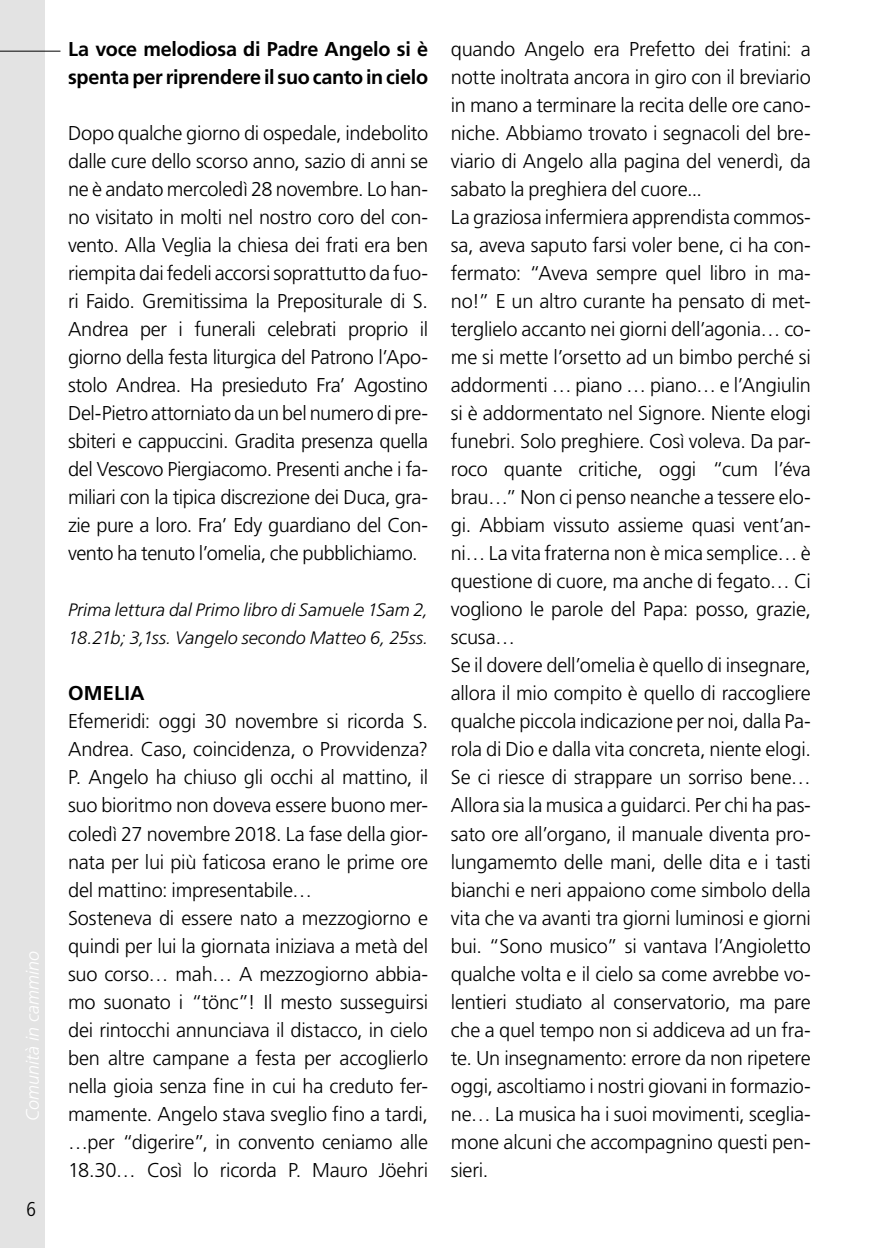
<style>
.page{position:relative;width:879px;height:1248px;background:#fff}
.page>*{position:absolute;margin:0;border:0;box-sizing:border-box;transform-origin:0 0}
.t1{font:300 20px/28px "Frutiger";letter-spacing:-.01em;color:#000}
.t2{font:700 20px/28px "Frutiger";letter-spacing:-.015em;color:#000}
.t3{font:300 condensed 20px "Frutiger";color:#000}
.t4{font:italic 300 18px/28px "Frutiger CE";color:#000}
.t5{font:italic 300 18px "Frutiger CE";color:#fff}
</style>
<div class="page">
<div style="left:0;top:0;width:45px;height:1247px;background:#e3e3e3"></div>
<hr style="left:0;top:51px;width:60px;height:1px;background:#000">
<p class="t5" style="left:22px;top:1120px;width:172px;rotate:-90deg">Comunità in cammino</p>
<p class="t3" style="left:26px;top:1197px;width:11px">6</p>
<p class="t2" style="left:68px;top:35px;width:361px">La voce melodiosa di Padre Angelo si è spenta per riprendere il suo canto in cielo</p>
<p class="t1" style="left:68px;top:119px;width:362px;text-align:justify">Dopo qualche giorno di ospedale, indebolito dalle cure dello scorso anno, sazio di anni se ne è andato mercoledì 28 novembre. Lo han&shy;no visitato in molti nel nostro coro del con&shy;vento. Alla Veglia la chiesa dei frati era ben riempita dai fedeli accorsi soprattutto da fuo&shy;ri Faido. Gremitissima la Prepositurale di S.<br>Andrea per i funerali celebrati proprio il giorno della festa liturgica del Patrono l’Apo&shy;stolo Andrea. Ha presieduto Fra’ Agostino Del-Pietro attorniato da un bel numero di pre&shy;sbiteri e cappuccini. Gradita presenza quella del Vescovo Piergiacomo. Presenti anche i fa&shy;miliari con la tipica discrezione dei Duca, gra&shy;zie pure a loro. Fra’ Edy guardiano del Con&shy;vento ha tenuto l’omelia, che pubblichiamo.</p>
<p class="t4" style="left:68px;top:596px;width:362px">Prima lettura dal Primo libro di Samuele 1Sam 2,<br>18.21b; 3,1ss. Vangelo secondo Matteo 6, 25ss.</p>
<p class="t2" style="left:68px;top:679px;width:78px">OMELIA</p>
<p class="t1" style="left:68px;top:707px;width:362px">Efemeridi: oggi 30 novembre si ricorda S.<br>Andrea. Caso, coincidenza, o Provvidenza?<br>P. Angelo ha chiuso gli occhi al mattino, il suo bioritmo non doveva essere buono mer&shy;coledì 27 novembre 2018. La fase della gior&shy;nata per lui più faticosa erano le prime ore del mattino: impresentabile…<br>Sosteneva di essere nato a mezzogiorno e quindi per lui la giornata iniziava a metà del suo corso… mah… A mezzogiorno abbia&shy;mo suonato i “tönc”! Il mesto susseguirsi dei rintocchi annunciava il distacco, in cielo ben altre campane a festa per accoglierlo nella gioia senza fine in cui ha creduto fer&shy;mamente. Angelo stava sveglio fino a tardi, …per “digerire”, in convento ceniamo alle 18.30… Così lo ricorda P. Mauro Jöehri</p>
<p class="t1" style="left:451px;top:35px;width:362px">quando Angelo era Prefetto dei fratini: a notte inoltrata ancora in giro con il breviario in mano a terminare la recita delle ore cano&shy;niche. Abbiamo trovato i segnacoli del bre&shy;viario di Angelo alla pagina del venerdì, da sabato la preghiera del cuore...<br>La graziosa infermiera apprendista commos&shy;sa, aveva saputo farsi voler bene, ci ha con&shy;fermato: “Aveva sempre quel libro in ma&shy;no!” E un altro curante ha pensato di met&shy;terglielo accanto nei giorni dell’agonia… co&shy;me si mette l’orsetto ad un bimbo perché si addormenti … piano … piano… e l’Angiulin si è addormentato nel Signore. Niente elogi funebri. Solo preghiere. Così voleva. Da par&shy;roco quante critiche, oggi “cum l’éva brau…” Non ci penso neanche a tessere elo&shy;gi. Abbiam vissuto assieme quasi vent’an&shy;ni… La vita fraterna non è mica semplice… è questione di cuore, ma anche di fegato… Ci vogliono le parole del Papa: posso, grazie, scusa…<br>Se il dovere dell’omelia è quello di insegnare, allora il mio compito è quello di raccogliere qualche piccola indicazione per noi, dalla Pa&shy;rola di Dio e dalla vita concreta, niente elogi.<br>Se ci riesce di strappare un sorriso bene… Allora sia la musica a guidarci. Per chi ha pas&shy;sato ore all’organo, il manuale diventa pro&shy;lungamemto delle mani, delle dita e i tasti bianchi e neri appaiono come simbolo della vita che va avanti tra giorni luminosi e giorni bui. “Sono musico” si vantava l’Angioletto qualche volta e il cielo sa come avrebbe vo&shy;lentieri studiato al conservatorio, ma pare che a quel tempo non si addiceva ad un fra&shy;te. Un insegnamento: errore da non ripetere oggi, ascoltiamo i nostri giovani in formazio&shy;ne… La musica ha i suoi movimenti, sceglia&shy;mone alcuni che accompagnino questi pen&shy;sieri.</p>
</div>
